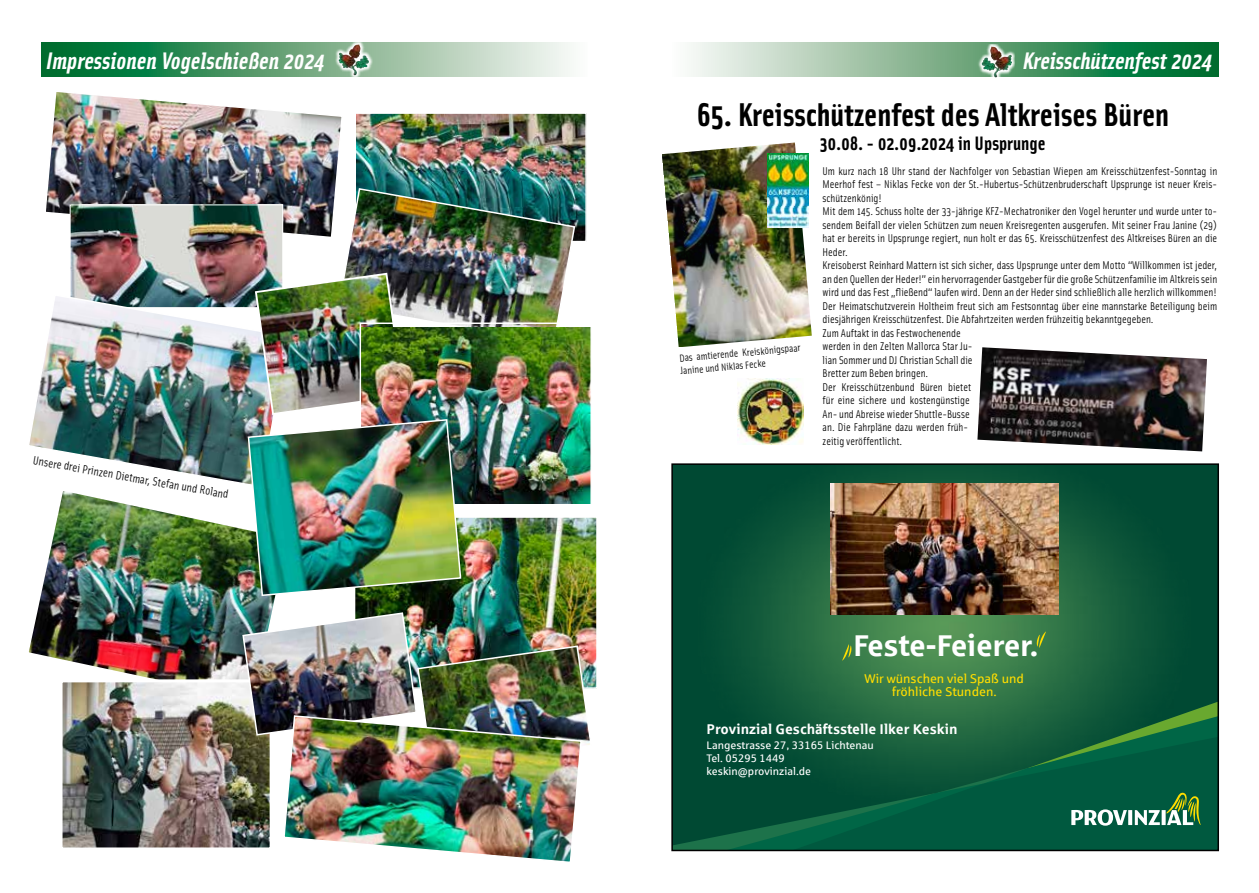
<style>
.page{position:relative;width:1259px;height:893px;background:#fff}
.page>*{position:absolute;margin:0;border:0;box-sizing:border-box;transform-origin:0 0}
.t1{font:700 33px "Solex OT";color:#000}
.t2{font:700 30.15px "Sparkasse Rg";color:#fff}
.t3{font:italic 700 24px "Solex OT";color:#fff}
.t4{font:700 19.5px "Solex OT";color:#000}
.t5{font:700 14.1px "Sparkasse Rg";color:#fff}
.t6{font:12.75px/13.6px "Sparkasse Rg";color:#fd0;text-align:center}
.t7{font:12px "Solex OT";color:#000}
.t8{font:11.25px/13.5px "Solex OT";color:#000}
.t9{font:10.95px/13.2px "Sparkasse Rg";color:#fff}
.t10{font:10.5px/12.6px "Solex OT";color:#000}
</style>
<div class="page">
<svg style="left:42px;top:43px;width:528px;height:34px;background:#6caa83"></svg>
<svg style="left:336px;top:43px;width:37px;height:34px"></svg>
<svg style="left:350px;top:44px;width:9px;height:7px"></svg>
<img style="left:576px;top:115px;width:8px;height:124px">
<img style="left:357px;top:519px;width:238px;height:167px">
<svg style="left:29px;top:369px;width:14px;height:79px"></svg>
<img style="left:28px;top:586px;width:247px;height:93px">
<svg style="left:691px;top:43px;width:527px;height:34px;background:#70ac86"></svg>
<svg style="left:977px;top:45px;width:38px;height:33px"></svg>
<img style="left:576px;top:327px;width:13px;height:176px">
<img style="left:43px;top:92px;width:533px;height:505px">
<img style="left:64px;top:683px;width:205px;height:163px">
<div style="left:60px;top:679px;width:213px;height:171px;border:3px solid #fff"></div>
<img style="left:241px;top:611px;width:352px;height:159px">
<img style="left:282px;top:714px;width:300px;height:148px">
<img style="left:662px;top:143px;width:150px;height:204px">
<img style="left:738px;top:378px;width:65px;height:67px">
<img style="left:767px;top:154px;width:41px;height:73px">
<img style="left:977px;top:347px;width:230px;height:104px">
<div style="left:672px;top:464px;width:546px;height:386px;background:#004933"></div>
<img style="left:732px;top:467px;width:424px;height:235px">
<img style="left:830px;top:483px;width:228px;height:132px">
<svg style="left:674px;top:702px;width:542px;height:146px"></svg>
<svg style="left:842px;top:644px;width:10px;height:17px"></svg>
<svg style="left:1036px;top:631px;width:10px;height:17px"></svg>
<div style="left:671px;top:463px;width:548px;height:388px;border:2px solid #000"></div>
<h3 class="t3" style="left:46px;top:45px;width:280px">Impressionen Vogelschießen 2024</h3>
<p class="t7" style="left:35px;top:452px;width:200px;rotate:10deg">Unsere drei Prinzen Dietmar, Stefan und Roland</p>
<h3 class="t3" style="left:1022px;top:45px;width:191px">Kreisschützenfest 2024</h3>
<h1 class="t1" style="left:696px;top:93px;width:474px">65. Kreisschützenfest des Altkreises Büren</h1>
<h3 class="t4" style="left:820px;top:130px;width:227px">30.08. - 02.09.2024 in Upsprunge</h3>
<p class="t8" style="left:822px;top:164px;width:396px">Um kurz nach 18 Uhr stand der Nachfolger von Sebastian Wiepen am Kreisschützenfest-Sonntag in Meerhof fest – Niklas Fecke von der St.-Hubertus-Schützenbruderschaft Upsprunge ist neuer Kreis&shy;schützenkönig!<br>Mit dem 145. Schuss holte der 33-jährige KFZ-Mechatroniker den Vogel herunter und wurde unter to&shy;sendem Beifall der vielen Schützen zum neuen Kreisregenten ausgerufen. Mit seiner Frau Janine (29) hat er bereits in Upsprunge regiert, nun holt er das 65. Kreisschützenfest des Altkreises Büren an die Heder.<br>Kreisoberst Reinhard Mattern ist sich sicher, dass Upsprunge unter dem Motto “Willkommen ist jeder, an den Quellen der Heder!” ein hervorragender Gastgeber für die große Schützenfamilie im Altkreis sein wird und das Fest „fließend“ laufen wird. Denn an der Heder sind schließlich alle herzlich willkommen!<br>Der Heimatschutzverein Holtheim freut sich am Festsonntag über eine mannstarke Beteiligung beim diesjährigen Kreisschützenfest. Die Abfahrtzeiten werden frühzeitig bekanntgegeben.<br>Zum Auftakt in das Festwochenende<br>werden in den Zelten Mallorca Star Ju-<br>lian Sommer und DJ Christian Schall die<br>Bretter zum Beben bringen.<br>Der Kreisschützenbund Büren bietet<br>für eine sichere und kostengünstige<br>An- und Abreise wieder Shuttle-Busse<br>an. Die Fahrpläne dazu werden früh-<br>zeitig veröffentlicht.</p>
<p class="t10" style="left:679px;top:351px;width:123px;rotate:-5deg">Das amtierende Kreiskönigspaar<br>Janine und Niklas Fecke</p>
<h2 class="t2" style="left:853px;top:626px;width:186px">F . rereieF-etse</h2>
<p class="t6" style="left:864px;top:671px;width:161px">W wr i dnußapSl e i vnehc snü f . nednu t Sehc i l hö r</p>
<p class="t5" style="left:706px;top:720px;width:252px">P nivor Glaiz hcse Krekl Iel letsst fä nikse</p>
<p class="t9" style="left:706px;top:738px;width:169px">L uane t hc i L56133, 72essa r t segna<br>T 944159250. l e<br>k @ni kse ed. laiznivorp</p>
</div>
